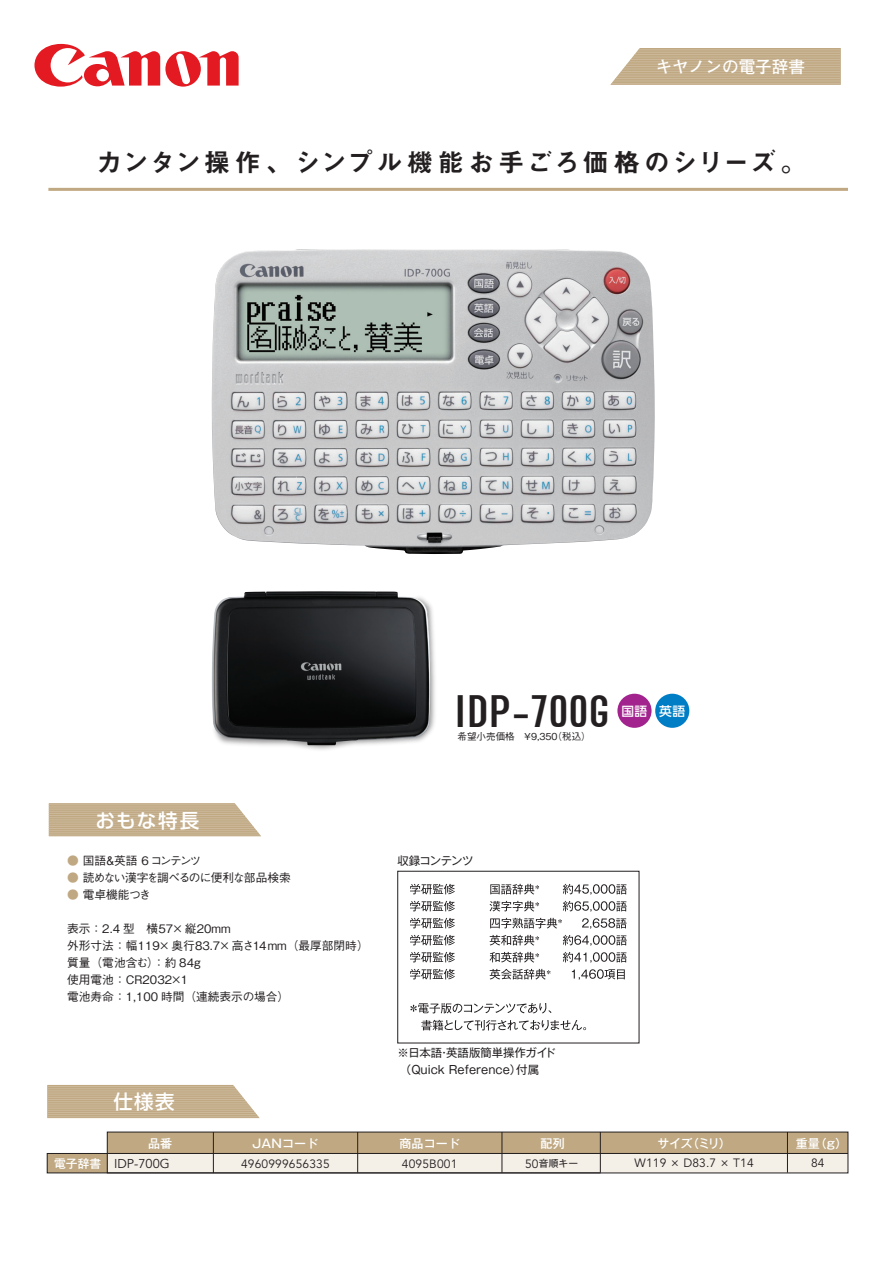
<style>
.page{position:relative;width:893px;height:1263px;background:#fff}
.page>*{position:absolute;margin:0;border:0;box-sizing:border-box;transform-origin:0 0}
.t1{font:47.4px "Abbey Road";color:#231f20}
.t2{font:25.8px "Midashi Go Pro MB31";letter-spacing:.095em;color:#231f20}
.t3{font:500 19.5px "UD Shin Go Pro";letter-spacing:.065em;color:#fff}
.t4{font:700 16.65px "Futo Go B101 Pro";color:#fff}
.t5{font:12.75px "Avenir LT Std";color:#231f20}
.t6{font:500 12.75px "UD Shin Go Pro";color:#fff}
.t7{font:12px "Avenir LT Std";letter-spacing:.015em;color:#231f20}
.t8{font:500 12px "Gothic MB101 Pro";letter-spacing:.015em;color:#fff}
.t9{font:500 11.7px/17px "Gothic BBB Pro";color:#231f20}
.t10{font:500 11.7px "Gothic BBB Pro";letter-spacing:-.065em;color:#231f20}
.t11{font:500 11.7px "Gothic BBB Pro";letter-spacing:-.14em;color:#231f20}
.t12{font:500 11.7px "Gothic MB101 Pro";color:#fff}
.t13{font:11.4px/17px "Gothic MB101 Pro";color:#231f20}
.t14{font:11.4px "Gothic MB101 Pro";letter-spacing:-.055em;color:#231f20}
.t15{font:9.75px "Gothic MB101 Pro";color:#231f20}
.t16{font:500 9.6px "Gothic BBB Pro";color:#231f20}
.s1{color:#bfa882}
.s2{font-family:"Avenir LT Std";font-size:12px}
.s3{font-family:"Gothic MB101 Pro";font-size:9.75px}
</style>
<div class="page">
<svg style="left:34px;top:44px;width:205px;height:43px"></svg>
<hr style="left:48px;top:188px;width:800px;height:3px;background:#bfa882">
<svg style="left:610px;top:48px;width:231px;height:37px;background:#c5b08f"></svg>
<hr style="left:610px;top:83px;width:231px;height:1px;background:#cdba9c">
<hr style="left:610px;top:81px;width:231px;height:1px;background:#cdba9c">
<hr style="left:610px;top:78px;width:231px;height:1px;background:#cdba9c">
<hr style="left:610px;top:76px;width:231px;height:1px;background:#cdba9c">
<hr style="left:610px;top:73px;width:231px;height:1px;background:#cdba9c">
<hr style="left:610px;top:71px;width:231px;height:1px;background:#cdba9c">
<hr style="left:610px;top:69px;width:231px;height:1px;background:#cdba9c">
<hr style="left:610px;top:66px;width:231px;height:1px;background:#cdba9c">
<hr style="left:610px;top:64px;width:231px;height:1px;background:#cdba9c">
<hr style="left:610px;top:61px;width:231px;height:1px;background:#cdba9c">
<hr style="left:610px;top:59px;width:231px;height:1px;background:#cdba9c">
<hr style="left:610px;top:57px;width:231px;height:1px;background:#cdba9c">
<hr style="left:610px;top:54px;width:231px;height:1px;background:#cdba9c">
<hr style="left:610px;top:52px;width:231px;height:1px;background:#cdba9c">
<hr style="left:610px;top:49px;width:231px;height:1px;background:#cdba9c">
<div style="left:107px;top:1153px;width:741px;height:20px;background:#f4efe7"></div>
<div style="left:47px;top:1153px;width:60px;height:20px;background:#bfa882"></div>
<div style="left:107px;top:1132px;width:741px;height:21px;background:#bfa882"></div>
<svg style="left:47px;top:1085px;width:213px;height:33px;background:#c5b08e"></svg>
<div style="left:47px;top:1153px;width:61px;height:20px;border:1px solid #231f20"></div>
<hr style="left:107px;top:1153px;width:741px;height:1px;background:#231f20">
<hr style="left:107px;top:1172px;width:494px;height:1px;background:#231f20">
<hr style="left:213px;top:1132px;width:1px;height:41px;background:#231f20">
<hr style="left:47px;top:1116px;width:213px;height:1px;background:#cdba9c">
<hr style="left:47px;top:1114px;width:213px;height:1px;background:#cdba9c">
<hr style="left:47px;top:1112px;width:213px;height:1px;background:#cdba9c">
<hr style="left:47px;top:1110px;width:213px;height:1px;background:#cdba9c">
<hr style="left:47px;top:1108px;width:213px;height:1px;background:#cdba9c">
<hr style="left:47px;top:1106px;width:213px;height:1px;background:#cdba9c">
<hr style="left:47px;top:1103px;width:213px;height:1px;background:#cdba9c">
<hr style="left:47px;top:1101px;width:213px;height:1px;background:#cdba9c">
<hr style="left:47px;top:1099px;width:213px;height:1px;background:#cdba9c">
<hr style="left:47px;top:1097px;width:213px;height:1px;background:#cdba9c">
<hr style="left:47px;top:1095px;width:213px;height:1px;background:#cdba9c">
<hr style="left:47px;top:1093px;width:213px;height:1px;background:#cdba9c">
<hr style="left:47px;top:1090px;width:213px;height:1px;background:#cdba9c">
<hr style="left:47px;top:1088px;width:213px;height:1px;background:#cdba9c">
<hr style="left:47px;top:1086px;width:213px;height:1px;background:#cdba9c">
<img style="left:212px;top:249px;width:443px;height:300px">
<div style="left:655px;top:694px;width:34px;height:34px;background:#007ec5;border-radius:50%"></div>
<div style="left:617px;top:694px;width:35px;height:34px;background:#a2238e;border-radius:50%"></div>
<div style="left:397px;top:871px;width:242px;height:172px;border:1px solid #231f20"></div>
<svg style="left:410px;top:884px;width:45px;height:10px"></svg>
<svg style="left:490px;top:884px;width:49px;height:10px"></svg>
<svg style="left:563px;top:884px;width:64px;height:10px"></svg>
<svg style="left:410px;top:901px;width:45px;height:10px"></svg>
<svg style="left:490px;top:901px;width:49px;height:10px"></svg>
<svg style="left:563px;top:901px;width:64px;height:11px"></svg>
<svg style="left:410px;top:918px;width:45px;height:10px"></svg>
<svg style="left:490px;top:918px;width:72px;height:10px"></svg>
<svg style="left:582px;top:918px;width:45px;height:11px"></svg>
<svg style="left:410px;top:935px;width:45px;height:10px"></svg>
<svg style="left:490px;top:935px;width:49px;height:10px"></svg>
<svg style="left:563px;top:935px;width:64px;height:11px"></svg>
<svg style="left:410px;top:952px;width:45px;height:10px"></svg>
<svg style="left:489px;top:952px;width:50px;height:10px"></svg>
<svg style="left:563px;top:952px;width:64px;height:11px"></svg>
<svg style="left:410px;top:969px;width:45px;height:10px"></svg>
<svg style="left:490px;top:969px;width:60px;height:10px"></svg>
<svg style="left:572px;top:969px;width:53px;height:11px"></svg>
<svg style="left:410px;top:1003px;width:141px;height:10px"></svg>
<svg style="left:421px;top:1020px;width:165px;height:10px"></svg>
<svg style="left:49px;top:803px;width:211px;height:32px;background:#c6b18f"></svg>
<hr style="left:49px;top:835px;width:212px;height:1px;background:#cdba9c">
<hr style="left:49px;top:832px;width:212px;height:1px;background:#cdba9c">
<hr style="left:49px;top:830px;width:212px;height:1px;background:#cdba9c">
<hr style="left:49px;top:828px;width:212px;height:1px;background:#cdba9c">
<hr style="left:49px;top:826px;width:212px;height:1px;background:#cdba9c">
<hr style="left:49px;top:824px;width:212px;height:1px;background:#cdba9c">
<hr style="left:49px;top:822px;width:212px;height:1px;background:#cdba9c">
<hr style="left:49px;top:819px;width:212px;height:1px;background:#cdba9c">
<hr style="left:49px;top:817px;width:212px;height:1px;background:#cdba9c">
<hr style="left:49px;top:815px;width:212px;height:1px;background:#cdba9c">
<hr style="left:49px;top:813px;width:212px;height:1px;background:#cdba9c">
<hr style="left:49px;top:811px;width:212px;height:1px;background:#cdba9c">
<hr style="left:49px;top:809px;width:212px;height:1px;background:#cdba9c">
<hr style="left:49px;top:807px;width:212px;height:1px;background:#cdba9c">
<hr style="left:49px;top:804px;width:212px;height:1px;background:#cdba9c">
<hr style="left:502px;top:1132px;width:1px;height:40px;background:#231f20">
<hr style="left:357px;top:1132px;width:1px;height:40px;background:#231f20">
<hr style="left:600px;top:1132px;width:1px;height:40px;background:#231f20">
<hr style="left:787px;top:1132px;width:1px;height:40px;background:#231f20">
<img style="left:212px;top:546px;width:274px;height:204px">
<img style="left:212px;top:591px;width:219px;height:154px">
<h3 class="t4" style="left:656px;top:54px;width:151px">キヤノンの電子辞書</h3>
<h2 class="t2" style="left:96px;top:142px;width:712px">カンタン操作、シンプル機能お手ごろ価格のシリーズ。</h2>
<h1 class="t1" style="left:455px;top:689px;width:157px">IDP-700G</h1>
<p class="t6" style="left:621px;top:700px;width:65px">国語 英語</p>
<h3 class="t3" style="left:95px;top:804px;width:105px">おもな特長</h3>
<p class="t16" style="left:457px;top:728px;width:135px">希望小売価格　￥9,350（税込）</p>
<p class="t11" style="left:67px;top:851px;width:136px"><span class="s1">●</span> 国語＆英語 6 コンテンツ</p>
<p class="t14" style="left:397px;top:851px;width:78px">収録コンテンツ</p>
<p class="t10" style="left:67px;top:868px;width:225px"><span class="s1">●</span> 読めない漢字を調べるのに便利な部品検索</p>
<p class="t9" style="left:67px;top:885px;width:85px"><span class="s1">●</span> 電卓機能つき</p>
<p class="t9" style="left:67px;top:919px;width:303px">表示：2.4 型　横57×縦20mm<br>外形寸法：幅119×奥行83.7×高さ14mm（最厚部閉時）質量（電池含む）：約 84g　　<br>使用電池：CR2032×1<br>電池寿命：1,100 時間（連続表示の場合）</p>
<p class="t12" style="left:54px;top:1153px;width:49px">電子辞書</p>
<h3 class="t3" style="left:114px;top:1086px;width:62px">仕様表</h3>
<p class="t8" style="left:148px;top:1133px;width:26px">品番</p>
<p class="t5" style="left:114px;top:1156px;width:57px">IDP-700G</p>
<p class="t13" style="left:397px;top:1043px;width:160px">※日本語・英語版簡単操作ガイド（Quick Reference）付属</p>
<p class="t8" style="left:252px;top:1133px;width:68px">JANコード</p>
<p class="t8" style="left:541px;top:1133px;width:26px">配列</p>
<p class="t8" style="left:657px;top:1133px;width:75px">サイズ（ミリ）</p>
<p class="t7" style="left:241px;top:1157px;width:90px">4960999656335</p>
<p class="t15" style="left:525px;top:1155px;width:55px"><span class="s2">50</span>音順キー</p>
<p class="t8" style="left:399px;top:1133px;width:62px">商品コード</p>
<p class="t7" style="left:402px;top:1157px;width:57px">4095B001</p>
<p class="t7" style="left:635px;top:1156px;width:121px">W119 <span class="s3">×</span> D83.7 <span class="s3">×</span> T14</p>
<p class="t8" style="left:796px;top:1133px;width:53px">重量（g）</p>
<p class="t7" style="left:811px;top:1156px;width:15px">84</p>
</div>
